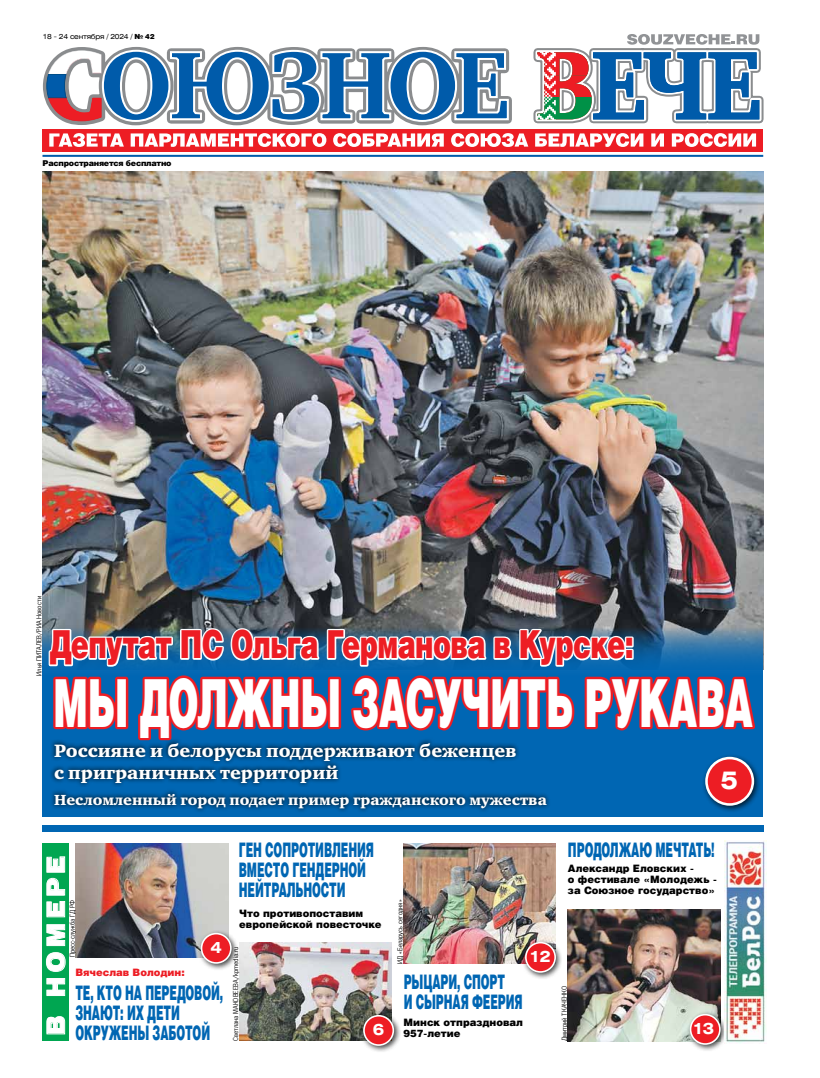
<style>
.page{position:relative;width:820px;height:1078px;background:#fff}
.page>*{position:absolute;margin:0;border:0;box-sizing:border-box;transform-origin:0 0}
.t1{font:900 66.3px "Helios";letter-spacing:-.01em;color:#fff;scale:.55 1}
.t2{font:900 38.6px "Helios";letter-spacing:-.02em;color:#ed1d24;scale:.7 1}
.t3{font:700 24.5px "Helios Ext";color:#fff}
.t4{font:900 24.3px "Helios Ext";letter-spacing:.25em;color:#fff;scale:.79 1}
.t5{font:900 20px/20px "Helios";letter-spacing:-.01em;color:#0066b3;scale:.53 1}
.t6{font:18.3px/22px "Charter Black ITC";color:#fff}
.t7{font:700 15.5px "Helios Ext";color:#fff}
.t8{font:15px "Charter Black ITC";color:#fff}
.t9{font:900 10.2px/11px "Helios";color:#000}
.t10{font:900 10.2px "Helios";color:#ed1d24}
.t11{font:900 8px "Helios";letter-spacing:-.03em;color:#000}
.t12{font:7px "Paper Gothic";color:#000}
.t13{font:7px "Helios Ext";letter-spacing:-.03em;color:#000}
.s1{font-family:"Helios";font-weight:900}
</style>
<div class="page">
<img style="left:567px;top:909px;width:152px;height:131px">
<img style="left:403px;top:843px;width:152px;height:120px">
<img style="left:239px;top:942px;width:152px;height:98px">
<img style="left:76px;top:843px;width:152px;height:114px">
<div style="left:43px;top:648px;width:720px;height:168px;background:#0066b3"></div>
<div style="left:43px;top:825px;width:720px;height:6px;background:#0066b3"></div>
<img style="left:43px;top:171px;width:720px;height:455px">
<div style="left:43px;top:842px;width:26px;height:198px;background:#00a651"></div>
<svg style="left:46px;top:1016px;width:19px;height:18px"></svg>
<svg style="left:46px;top:978px;width:19px;height:17px"></svg>
<svg style="left:46px;top:952px;width:20px;height:19px"></svg>
<svg style="left:46px;top:924px;width:19px;height:21px"></svg>
<svg style="left:46px;top:856px;width:19px;height:61px"></svg>
<div style="left:197px;top:929px;width:41px;height:41px;background:#000;opacity:.75"></div>
<div style="left:201px;top:933px;width:30px;height:29px;background:#ed1d24;border-radius:50%"></div>
<div style="left:201px;top:932px;width:30px;height:31px;border:2px solid #fff;border-radius:50%"></div>
<div style="left:359px;top:1011px;width:42px;height:41px;background:#000;opacity:.75"></div>
<div style="left:364px;top:1015px;width:29px;height:29px;background:#ed1d24;border-radius:50%"></div>
<div style="left:363px;top:1014px;width:31px;height:31px;border:2px solid #fff;border-radius:50%"></div>
<div style="left:521px;top:938px;width:41px;height:41px;background:#000;opacity:.75"></div>
<div style="left:525px;top:942px;width:30px;height:29px;background:#ed1d24;border-radius:50%"></div>
<div style="left:525px;top:941px;width:30px;height:31px;border:2px solid #fff;border-radius:50%"></div>
<div style="left:686px;top:1010px;width:41px;height:41px;background:#000;opacity:.75"></div>
<div style="left:690px;top:1014px;width:29px;height:29px;background:#ed1d24;border-radius:50%"></div>
<div style="left:689px;top:1013px;width:31px;height:31px;border:2px solid #fff;border-radius:50%"></div>
<div style="left:48px;top:736px;width:471px;height:50px;background:#000;opacity:.75"></div>
<div style="left:42px;top:128px;width:721px;height:23px;background:#ed1d24"></div>
<hr style="left:42px;top:155px;width:721px;height:2px;background:#005baa">
<svg style="left:46px;top:34px;width:718px;height:113px"></svg>
<img style="left:723px;top:840px;width:43px;height:202px">
<div style="left:48px;top:787px;width:502px;height:25px;background:#000;opacity:.75"></div>
<svg style="left:47px;top:626px;width:711px;height:116px"></svg>
<div style="left:701px;top:753px;width:59px;height:59px;background:#000;opacity:.75"></div>
<div style="left:706px;top:757px;width:46px;height:47px;background:#ed1d24;border-radius:50%"></div>
<div style="left:705px;top:756px;width:48px;height:49px;border:3px solid #fff;border-radius:50%"></div>
<p class="t13" style="left:43px;top:32px;width:113px">18 - 24 сентября / 2024 / <span class="s1">№ 42</span></p>
<p class="t11" style="left:43px;top:157px;width:130px">Распространяется бесплатно</p>
<p class="t12" style="left:35px;top:675px;width:81px;rotate:-90deg">Илья ПИТАЛЕВ/РИА Новости</p>
<h2 class="t2" style="left:49px;top:618px;width:835px">Депутат ПС Ольга Германова в Курске:</h2>
<h1 class="t1" style="left:53px;top:657px;width:1171px">МЫ ДОЛЖНЫ ЗАСУЧИТЬ РУКАВА</h1>
<p class="t3" style="left:720px;top:765px;width:19px">5</p>
<p class="t6" style="left:54px;top:739px;width:464px">Россияне и белорусы поддерживают беженцев с приграничных территорий</p>
<p class="t8" style="left:54px;top:790px;width:494px">Несломленный город подает пример гражданского мужества</p>
<p class="t4" style="left:41px;top:1035px;width:228px;rotate:-90deg">в номере</p>
<p class="t12" style="left:68px;top:957px;width:59px;rotate:-90deg">Пресс-служба ГД РФ</p>
<p class="t7" style="left:210px;top:937px;width:13px">4</p>
<p class="t10" style="left:75px;top:965px;width:111px">Вячеслав Володин:</p>
<p class="t5" style="left:75px;top:982px;width:280px">ТЕ, КТО на передовой,<br>ЗНАЮТ: ИХ ДЕТИ<br>ОКРУЖЕНЫ ЗАБОТОЙ</p>
<p class="t5" style="left:239px;top:839px;width:257px">ГЕН СОПРОТИВЛЕНИЯ<br>ВМЕСТО ГЕНДЕРНОЙ<br>НЕЙТРАЛЬНОСТИ</p>
<p class="t9" style="left:239px;top:907px;width:144px">Что противопоставим европейской повесточке</p>
<p class="t12" style="left:232px;top:1040px;width:96px;rotate:-90deg">Светлана МАКОВЕЕВА/kpmedia.ru</p>
<p class="t7" style="left:373px;top:1019px;width:13px">6</p>
<p class="t12" style="left:396px;top:963px;width:65px;rotate:-90deg">ИД «Беларусь сегодня»</p>
<p class="t5" style="left:403px;top:971px;width:226px">РЫЦАРИ, СПОРТ<br>И СЫРНАЯ ФЕЕРИЯ</p>
<p class="t9" style="left:403px;top:1016px;width:121px">Минск отпраздновал<br>957-летие</p>
<p class="t7" style="left:530px;top:946px;width:22px">12</p>
<p class="t5" style="left:567px;top:839px;width:278px">ПРОДОЛЖАЮ МЕЧТАТЬ!</p>
<p class="t9" style="left:567px;top:862px;width:150px">Александр Еловских -<br>о фестивале «Молодежь - за Союзное государство»</p>
<p class="t12" style="left:560px;top:1040px;width:57px;rotate:-90deg">Дмитрий ТКАЧЕНКО</p>
<p class="t7" style="left:693px;top:1018px;width:22px">13</p>
</div>
